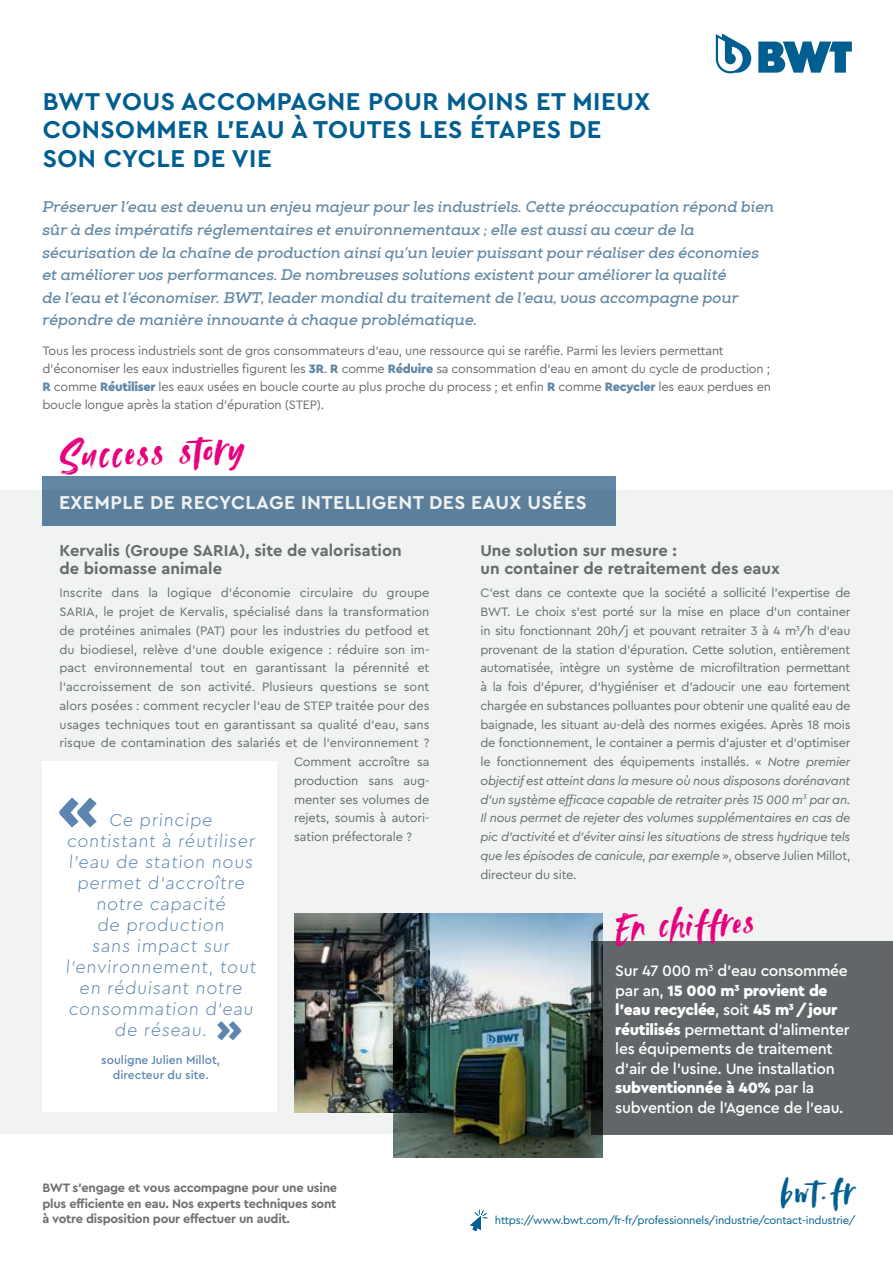
<style>
.page{position:relative;width:893px;height:1263px;background:#fff}
.page>*{position:absolute;margin:0;border:0;box-sizing:border-box;transform-origin:0 0}
.t1{font:900 61.2px "Cera PRO";color:#5d85b0}
.t2{font:44.7px "Avallon";color:#e6007d}
.t3{font:39.45px "Avallon";color:#e6007d}
.t4{font:900 39.15px "Cera PRO";color:#5d85b0}
.t5{font:37.5px "Avallon";color:#005e90}
.t6{font:700 25.5px/28.5px "Cera PRO";letter-spacing:.02em;color:#005e90}
.t7{font:700 19.5px "Cera PRO";letter-spacing:.02em;color:#fff}
.t8{font:300 18px/21px "Cera Pro";color:#5d85b0;text-align:center}
.t9{font:700 16.5px/18.8px "Cera PRO";color:#676c6e}
.t10{font:500 15.75px/19.5px "Cera PRO";letter-spacing:-.02em;color:#fff}
.t11{font:italic 700 15px/22.5px "Nexa Slab";color:#6287a4}
.t12{font:12.75px/18.8px "Cera PRO";letter-spacing:-.01em;color:#676c6e}
.t13{font:700 12.75px/15.8px "Cera PRO";letter-spacing:-.02em;color:#706f6f;text-align:justify}
.t14{font:500 12px/15px "Cera PRO";color:#5d85b0;text-align:center}
.t15{font:11.25px "Cera PRO";letter-spacing:-.02em;color:#005e90}
.s1{font-weight:900;color:#6287a4}
.s2{font-style:italic}
.s3{font-weight:900}
</style>
<div class="page">
<div style="left:0;top:490px;width:893px;height:644px;background:#f1f2f2"></div>
<svg style="left:758px;top:42px;width:94px;height:31px"></svg>
<svg style="left:716px;top:33px;width:35px;height:40px"></svg>
<img style="left:294px;top:913px;width:100px;height:199px">
<div style="left:43px;top:761px;width:234px;height:351px;background:#fff"></div>
<img style="left:394px;top:913px;width:208px;height:244px">
<div style="left:42px;top:476px;width:573px;height:50px;background:#5c809b"></div>
<div style="left:591px;top:941px;width:302px;height:193px;background:#676c6e"></div>
<svg style="left:470px;top:1210px;width:17px;height:21px"></svg>
<h3 class="t6" style="left:43px;top:86px;width:609px">BWT VOUS ACCOMPAGNE POUR MOINS ET MIEUX<br>CONSOMMER L’EAU À TOUTES LES ÉTAPES DE<br>SON CYCLE DE VIE</h3>
<p class="t11" style="left:43px;top:198px;width:733px">Préserver l’eau est devenu un enjeu majeur pour les industriels. Cette préoccupation répond bien sûr à des impératifs réglementaires et environnementaux ; elle est aussi au cœur de la sécurisation de la chaîne de production ainsi qu’un levier puissant pour réaliser des économies et améliorer vos performances. De nombreuses solutions existent pour améliorer la qualité<br>de l’eau et l’économiser. BWT, leader mondial du traitement de l’eau, vous accompagne pour répondre de manière innovante à chaque problématique.</p>
<p class="t12" style="left:43px;top:341px;width:730px;line-height:18px">Tous les process industriels sont de gros consommateurs d’eau, une ressource qui se raréfie. Parmi les leviers permettant d’économiser les eaux industrielles figurent les <span class="s1">3R</span>. <span class="s1">R</span> comme <span class="s1">Réduire</span> sa consommation d’eau en amont du cycle de production ; <span class="s1">R</span> comme <span class="s1">Réutiliser</span> les eaux usées en boucle courte au plus proche du process ; et enfin <span class="s1">R</span> comme <span class="s1">Recycler</span> les eaux perdues en boucle longue après la station d’épuration (STEP).</p>
<h2 class="t2" style="left:57px;top:435px;width:188px;rotate:-2deg">Success story</h2>
<h3 class="t7" style="left:59px;top:491px;width:529px">EXEMPLE DE RECYCLAGE INTELLIGENT DES EAUX USÉES</h3>
<p class="t9" style="left:60px;top:540px;width:344px">Kervalis (Groupe SARIA), site de valorisation de biomasse animale</p>
<p class="t12" style="left:60px;top:584px;width:371px">Inscrite dans la logique d’économie circulaire du groupe</p>
<p class="t12" style="left:60px;top:602px;width:371px">SARIA, le projet de Kervalis, spécialisé dans la transformation</p>
<p class="t12" style="left:60px;top:621px;width:371px">de protéines animales (PAT) pour les industries du petfood et</p>
<p class="t12" style="left:60px;top:639px;width:371px">du biodiesel, relève d’une double exigence : réduire son im-</p>
<p class="t12" style="left:60px;top:658px;width:371px">pact environnemental tout en garantissant la pérennité et</p>
<p class="t12" style="left:60px;top:677px;width:371px">l’accroissement de son activité. Plusieurs questions se sont</p>
<p class="t12" style="left:60px;top:696px;width:371px">alors posées : comment recycler l’eau de STEP traitée pour des</p>
<p class="t12" style="left:60px;top:715px;width:371px">usages techniques tout en garantissant sa qualité d’eau, sans</p>
<p class="t12" style="left:60px;top:733px;width:371px">risque de contamination des salariés et de l’environnement ?</p>
<p class="t12" style="left:294px;top:753px;width:137px">Comment accroître sa</p>
<p class="t12" style="left:294px;top:772px;width:137px">production sans aug-</p>
<p class="t12" style="left:294px;top:789px;width:137px">menter ses volumes de</p>
<p class="t12" style="left:294px;top:809px;width:137px">rejets, soumis à autori-</p>
<p class="t12" style="left:294px;top:827px;width:119px">sation préfectorale ?</p>
<h1 class="t1" style="left:58px;top:781px;width:42px">«</h1>
<h3 class="t8" style="left:66px;top:810px;width:193px">Ce principe contistant à réutiliser l’eau de station nous permet d’accroître notre capacité<br>de production<br>sans impact sur l’environnement, tout en réduisant notre consommation d’eau de réseau.</h3>
<p class="t14" style="left:101px;top:1052px;width:120px">souligne Julien Millot, directeur du site.</p>
<h3 class="t4" style="left:242px;top:1051px;width:27px;rotate:-180deg">«</h3>
<p class="t13" style="left:43px;top:1179px;width:296px">BWT s’engage et vous accompagne pour une usine plus efficiente en eau. Nos experts techniques sont à votre disposition pour effectuer un audit.</p>
<p class="t9" style="left:480px;top:540px;width:301px">Une solution sur mesure :<br>un container de retraitement des eaux</p>
<p class="t12" style="left:480px;top:584px;width:371px;text-align:justify">C’est dans ce contexte que la société a sollicité l’expertise de BWT. Le choix s’est porté sur la mise en place d’un container in situ fonctionnant 20h/j et pouvant retraiter 3 à 4 m<sup>3</sup>/h d’eau provenant de la station d’épuration. Cette solution, entièrement automatisée, intègre un système de microfiltration permettant à la fois d’épurer, d’hygiéniser et d’adoucir une eau fortement chargée en substances polluantes pour obtenir une qualité eau de baignade, les situant au-delà des normes exigées. Après 18 mois de fonctionnement, le container a permis d’ajuster et d’optimiser le fonctionnement des équipements installés. « <span class="s2">Notre premier objectif est atteint dans la mesure où nous disposons dorénavant d’un système efficace capable de retraiter près 15 000 m</span><sup>3</sup> <span class="s2">par an.<br>Il nous permet de rejeter des volumes supplémentaires en cas de pic d’activité et d’éviter ainsi les situations de stress hydrique tels que les épisodes de canicule, par exemple</span> », observe Julien Millot, directeur du site.</p>
<h3 class="t3" style="left:614px;top:909px;width:140px;rotate:-2deg">En chiffres</h3>
<p class="t10" style="left:615px;top:962px;width:236px">Sur 47 000 m<sup>3</sup> d’eau consommée par an, <span class="s3">15 000 m</span><sup>3</sup> <span class="s3">provient de l’eau recyclée</span>, soit <span class="s3">45 m</span><sup>3</sup> <span class="s3">/ jour réutilisés</span> permettant d’alimenter les équipements de traitement d’air de l’usine. Une installation <span class="s3">subventionnée à 40%</span> par la subvention de l’Agence de l’eau.</p>
<h3 class="t5" style="left:781px;top:1175px;width:74px">bwt.fr</h3>
<p class="t15" style="left:495px;top:1212px;width:362px">https://www.bwt.com/fr-fr/professionnels/industrie/contact-industrie/</p>
</div>
